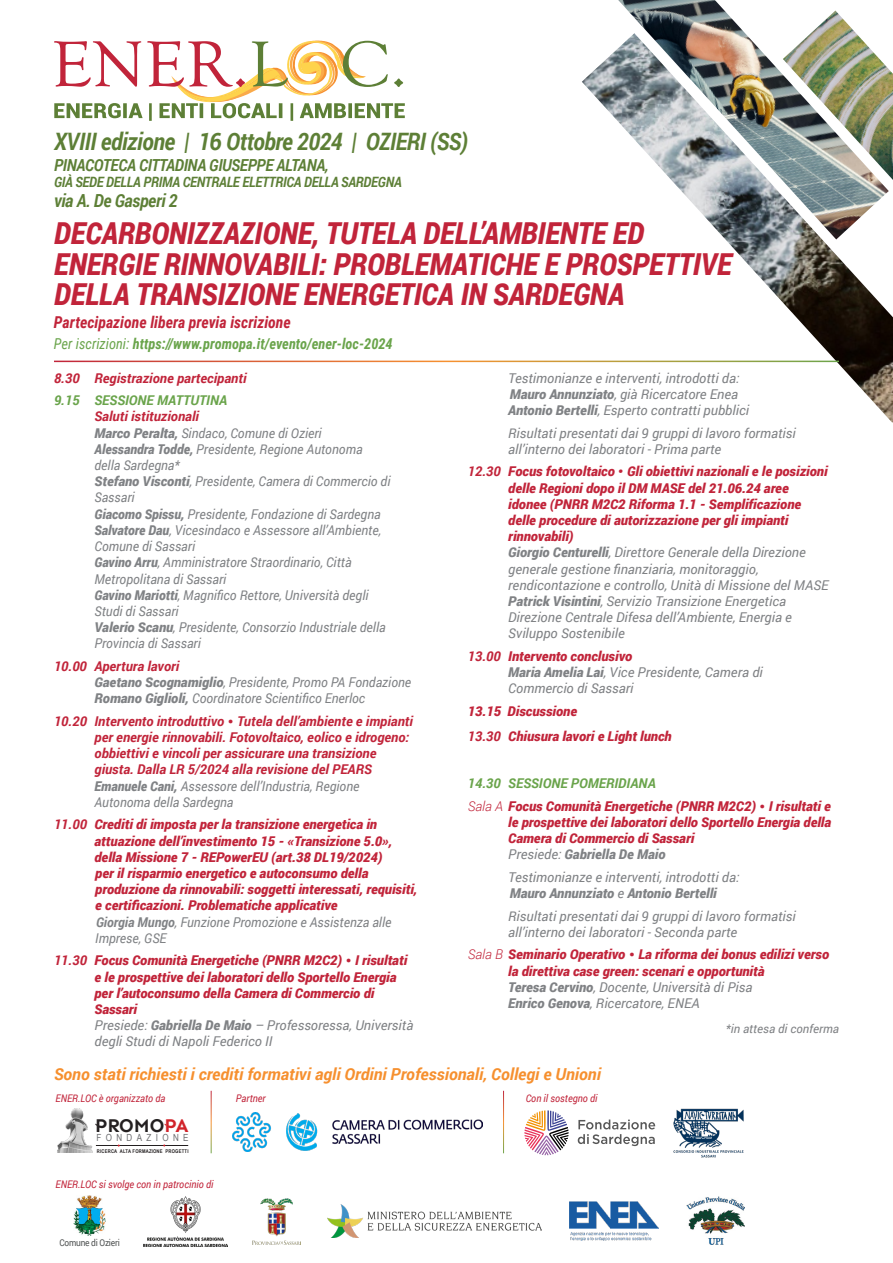
<style>
.page{position:relative;width:893px;height:1263px;background:#fff}
.page>*{position:absolute;margin:0;border:0;box-sizing:border-box;transform-origin:0 0}
.t1{font:italic 900 30.3px/30.3px "Roboto";color:#c1243a;scale:.9 1}
.t2{font:italic 700 24px "Roboto";letter-spacing:-.02em;color:#5d7f36;scale:.9 1}
.t3{font:700 18.9px "Sen";color:#231f20}
.t4{font:italic 700 18px "Roboto";letter-spacing:-.02em;color:#5d7f36;scale:.9 1}
.t5{font:italic 700 16.65px "Roboto";letter-spacing:-.02em;color:#5d7f36;scale:.9 1}
.t6{font:italic 700 16.5px "Roboto";color:#f6902f}
.t7{font:italic 700 16.35px "Roboto Condensed";color:#c1243a;scale:.96 1}
.t8{font:italic 700 15px "Roboto Condensed";color:#6aa44b;scale:.96 1}
.t9{font:italic 700 14.25px "Roboto";letter-spacing:-.02em;color:#5d7f36;scale:.9 1}
.t10{font:italic 900 13.5px/16.2px "Roboto";color:#c1243a}
.t11{font:italic 13.5px/16.2px "Roboto";color:#808285}
.t12{font:italic 13.5px/16.2px "Roboto";color:#808285;scale:.94 1}
.t13{font:italic 700 13.5px/16.2px "Roboto";color:#c1243a}
.t14{font:italic 700 13.5px "Roboto";color:#6aa44b}
.t15{font:italic 12px "Roboto";color:#808285}
.t16{font:italic 10.5px "Roboto";color:#c1243a;scale:.9 1}
.t17{font:9.75px "Arial Narrow";letter-spacing:.445em;color:#6c6d70}
.t18{font:9.3px "Roboto";letter-spacing:-.03em;color:#4f5252;scale:.9 1}
.t19{font:700 5.1px "Arial Narrow";letter-spacing:.04em;color:#231f20}
.s1{font-weight:400}
.s2{font-weight:700;color:#6aa44b}
.s3{font-weight:700;color:#c1243a}
.s4{font-weight:900}
.s5{font-family:"Poppins";font-weight:600;font-style:normal}
.s6{font-weight:900;color:#808285}
.s7{font-weight:400;color:#808285}
.s8{font-weight:700}
.s9{font-weight:700;color:#808285}
.s10{color:#808285}
.s11{font-weight:900;color:#c1243a}
.s12{font-family:"Montserrat";font-weight:900;color:#c1243a}
.s13{font-weight:300}
.s14{color:#d1232a}
</style>
<div class="page">
<svg style="left:578px;top:1119px;width:77px;height:27px"></svg>
<svg style="left:524px;top:1110px;width:45px;height:45px"></svg>
<img style="left:73px;top:1196px;width:32px;height:40px">
<img style="left:253px;top:1198px;width:47px;height:46px">
<img style="left:144px;top:1197px;width:83px;height:49px">
<img style="left:569px;top:1201px;width:89px;height:40px">
<hr style="left:96px;top:1145px;width:92px;height:1px;background:#231f20">
<img style="left:57px;top:1108px;width:36px;height:44px">
<img style="left:328px;top:1205px;width:214px;height:33px">
<img style="left:686px;top:1197px;width:58px;height:47px">
<img style="left:582px;top:48px;width:311px;height:375px">
<img style="left:618px;top:0;width:271px;height:239px">
<img style="left:783px;top:11px;width:110px;height:169px">
<img style="left:232px;top:1112px;width:251px;height:39px">
<img style="left:673px;top:1108px;width:71px;height:49px">
<svg style="left:54px;top:40px;width:351px;height:81px"></svg>
<hr style="left:54px;top:361px;width:785px;height:1px;background:#fff">
<p class="t2" style="left:54px;top:125px;width:462px">XVIII edizione | 16 Ottobre 2024 | OZIERI (SS)</p>
<p class="t5" style="left:54px;top:154px;width:307px">PINACOTECA CITTADINA GIUSEPPE ALTANA,</p>
<p class="t9" style="left:54px;top:172px;width:388px">GIÀ SEDE DELLA PRIMA CENTRALE ELETTRICA DELLA SARDEGNA</p>
<p class="t4" style="left:54px;top:188px;width:139px">via A. De Gasperi 2</p>
<p class="t1" style="left:54px;top:217px;width:754px">DECARBONIZZAZIONE, TUTELA DELL’AMBIENTE ED<br>ENERGIE RINNOVABILI: PROBLEMATICHE E PROSPETTIVE<br>DELLA TRANSIZIONE ENERGETICA IN SARDEGNA</p>
<p class="t7" style="left:54px;top:310px;width:248px">Partecipazione libera previa iscrizione</p>
<p class="t8" style="left:54px;top:333px;width:354px"><span class="s1">Per iscrizioni:</span> https://www.promopa.it/evento/ener-loc-2024</p>
<p class="t13" style="left:54px;top:369px;width:194px">8.30 Registrazione partecipanti</p>
<p class="t12" style="left:95px;top:392px;width:316px;text-indent:-40px"><span class="s2">9.15 SESSIONE MATTUTINA<br></span><span class="s3">Saluti istituzionali<br></span><span class="s4">Marco Peralta,</span> Sindaco, Comune di Ozieri<br><span class="s4">Alessandra Todde,</span> Presidente, Regione Autonoma della Sardegna*<br><span class="s4">Stefano Visconti</span>, Presidente, Camera di Commercio di Sassari<br><span class="s4">Giacomo Spissu,</span> Presidente, Fondazione di Sardegna <span class="s4">Salvatore Dau</span>, Vicesindaco e Assessore all’Ambiente, Comune di Sassari<br><span class="s4">Gavino Arru</span>, Amministratore Straordinario, Città Metropolitana di Sassari<br><span class="s4">Gavino Mariotti</span>, Magnifico Rettore, Università degli Studi di Sassari<br><span class="s4">Valerio Scanu</span>, Presidente, Consorzio Industriale della Provincia di Sassari</p>
<p class="t12" style="left:95px;top:657px;width:338px;text-indent:-40px"><span class="s3">10.00 Apertura lavori<br></span><span class="s4">Gaetano Scognamiglio</span>, Presidente, Promo PA Fondazione<br><span class="s4">Romano Giglioli,</span> Coordinatore Scientifico Enerloc</p>
<p class="t13" style="left:95px;top:712px;width:320px;text-indent:-40px">10.20 Intervento introduttivo <span class="s5">•</span> Tutela dell’ambiente e impianti per energie rinnovabili. Fotovoltaico, eolico e idrogeno: obbiettivi e vincoli per assicurare una transizione giusta. Dalla LR 5/2024 alla revisione del PEARS <span class="s6">Emanuele Cani,</span> <span class="s7">Assessore dell’Industria, Regione Autonoma della Sardegna</span></p>
<p class="t10" style="left:95px;top:816px;width:299px;text-indent:-40px"><span class="s8">11.00</span> Crediti di imposta per la transizione energetica in attuazione dell’investimento 15 - «Transizione 5.0», della Missione 7 - REPowerEU (art.38 DL19/2024)</p>
<p class="t10" style="left:95px;top:865px;width:275px">per il risparmio energetico e autoconsumo della</p>
<p class="t10" style="left:95px;top:881px;width:324px">produzione da rinnovabili: soggetti interessati, requisiti, e certificazioni. Problematiche applicative<br><span class="s9">Giorgia Mungo</span><span class="s7">, Funzione Promozione e Assistenza alle Imprese, GSE</span></p>
<p class="t10" style="left:95px;top:952px;width:320px;text-indent:-40px"><span class="s8">11.30</span> Focus Comunità Energetiche (PNRR M2C2) <span class="s5">•</span> I risultati e le prospettive dei laboratori dello Sportello Energia per l’autoconsumo della Camera di Commercio di Sassari<br><span class="s7">Presiede:</span> <span class="s10">Gabriella De Maio</span> <span class="s7">– Professoressa, Università degli Studi di Napoli Federico II</span></p>
<p class="t11" style="left:508px;top:369px;width:242px">Testimonianze e interventi, introdotti da:<br><span class="s4">Mauro Annunziato</span>, già Ricercatore Enea<br><span class="s4">Antonio Bertelli</span>, Esperto contratti pubblici</p>
<p class="t11" style="left:508px;top:424px;width:289px">Risultati presentati dai 9 gruppi di lavoro formatisi all’interno dei laboratori - Prima parte</p>
<p class="t11" style="left:508px;top:463px;width:322px;text-indent:-40px"><span class="s3">12.30</span> <span class="s11">Focus fotovoltaico</span> <span class="s12">∙</span> <span class="s11">Gli obiettivi nazionali e le posizioni delle Regioni dopo il DM MASE del 21.06.24 aree idonee (PNRR M2C2 Riforma 1.1 - Semplificazione delle procedure di autorizzazione per gli impianti rinnovabili)<br></span><span class="s4">Giorgio Centurelli</span>, Direttore Generale della Direzione generale gestione finanziaria, monitoraggio, rendicontazione e controllo, Unità di Missione del MASE <span class="s4">Patrick Visintini</span>, Servizio Transizione Energetica Direzione Centrale Difesa dell’Ambiente, Energia e Sviluppo Sostenibile</p>
<p class="t10" style="left:468px;top:648px;width:166px"><span class="s8">13.00</span> Intervento conclusivo</p>
<p class="t11" style="left:508px;top:664px;width:256px"><span class="s4">Maria Amelia Lai</span>, Vice Presidente, Camera di<br>Commercio di Sassari</p>
<p class="t10" style="left:468px;top:703px;width:111px">13.15 Discussione</p>
<p class="t10" style="left:468px;top:727px;width:205px"><span class="s8">13.30</span> Chiusura lavori e Light lunch</p>
<p class="t14" style="left:468px;top:774px;width:190px">14.30 SESSIONE POMERIDIANA</p>
<p class="t10" style="left:508px;top:797px;width:324px;text-indent:-40px"><span class="s13">Sala A</span> Focus Comunità Energetiche (PNRR M2C2) <span class="s5">•</span> I risultati e le prospettive dei laboratori dello Sportello Energia della Camera di Commercio di Sassari<br><span class="s7">Presiede:</span> <span class="s10">Gabriella De Maio</span></p>
<p class="t11" style="left:508px;top:868px;width:233px">Testimonianze e interventi, introdotti da:<br><span class="s4">Mauro Annunziato</span> e <span class="s4">Antonio Bertelli</span></p>
<p class="t11" style="left:508px;top:907px;width:289px">Risultati presentati dai 9 gruppi di lavoro formatisi all’interno dei laboratori - Seconda parte</p>
<p class="t10" style="left:508px;top:946px;width:322px;text-indent:-40px"><span class="s13">Sala B</span> Seminario Operativo <span class="s5">•</span> La riforma dei bonus edilizi verso la direttiva case green: scenari e opportunità<br><span class="s10">Teresa Cervino</span><span class="s7">, Docente, Università di Pisa<br></span><span class="s10">Enrico Genova</span><span class="s7">, Ricercatore, ENEA</span></p>
<p class="t15" style="left:726px;top:1020px;width:115px">*in attesa di conferma</p>
<p class="t6" style="left:54px;top:1062px;width:548px">Sono stati richiesti i crediti formativi agli Ordini Professionali, Collegi e Unioni</p>
<p class="t16" style="left:55px;top:1091px;width:124px">ENER.LOC è organizzato da</p>
<p class="t3" style="left:95px;top:1114px;width:95px">PROMO<span class="s14">PA</span></p>
<p class="t17" style="left:97px;top:1130px;width:93px">FONDAZIONE</p>
<p class="t19" style="left:97px;top:1147px;width:93px">RICERCA ALTA FORMAZIONE PROGETTI</p>
<p class="t16" style="left:55px;top:1177px;width:177px">ENER.LOC si svolge con in patrocinio di</p>
<p class="t18" style="left:60px;top:1236px;width:68px">Comune di Ozieri</p>
<p class="t16" style="left:236px;top:1091px;width:35px">Partner</p>
<p class="t16" style="left:526px;top:1091px;width:81px">Con il sostegno di</p>
</div>
